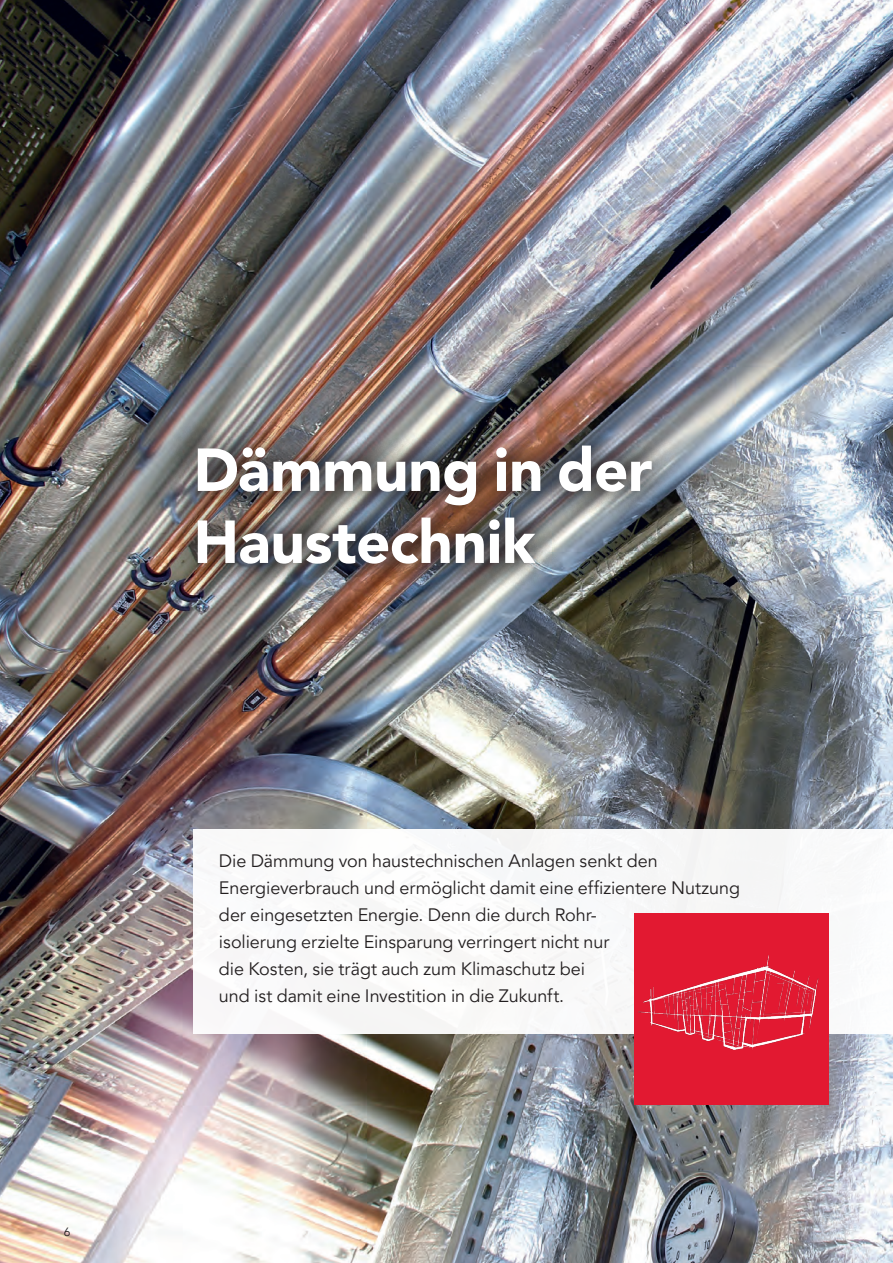
<style>
.page{position:relative;width:893px;height:1263px;background:#fff}
.page>*{position:absolute;margin:0;border:0;box-sizing:border-box;transform-origin:0 0}
.t1{font:900 60px/72px "Avenir LT Pro";letter-spacing:-.005em;color:#fff}
.t2{font:18px/27px "Avenir LT Pro";letter-spacing:-.005em;color:#231f20}
.t3{font:12px "Avenir LT Pro";color:#231f20}
</style>
<div class="page">
<img style="left:0;top:0;width:893px;height:1263px">
<img style="left:169px;top:417px;width:511px;height:175px">
<div style="left:193px;top:829px;width:700px;height:204px;background:#fff"></div>
<div style="left:634px;top:913px;width:195px;height:191px;background:#e21931"></div>
<img style="left:624px;top:932px;width:216px;height:153px">
<p class="t3" style="left:64px;top:1224px;width:8px">6</p>
<h1 class="t1" style="left:193px;top:434px;width:460px">Dämmung in der<br>Haustechnik</h1>
<p class="t2" style="left:219px;top:848px;width:522px">Die Dämmung von haustechnischen Anlagen senkt den Energieverbrauch und ermöglicht damit eine effizientere Nutzung der eingesetzten Energie. Denn die durch Rohr-<br>isolierung erzielte Einsparung verringert nicht nur<br>die Kosten, sie trägt auch zum Klimaschutz bei<br>und ist damit eine Investition in die Zukunft.</p>
</div>
